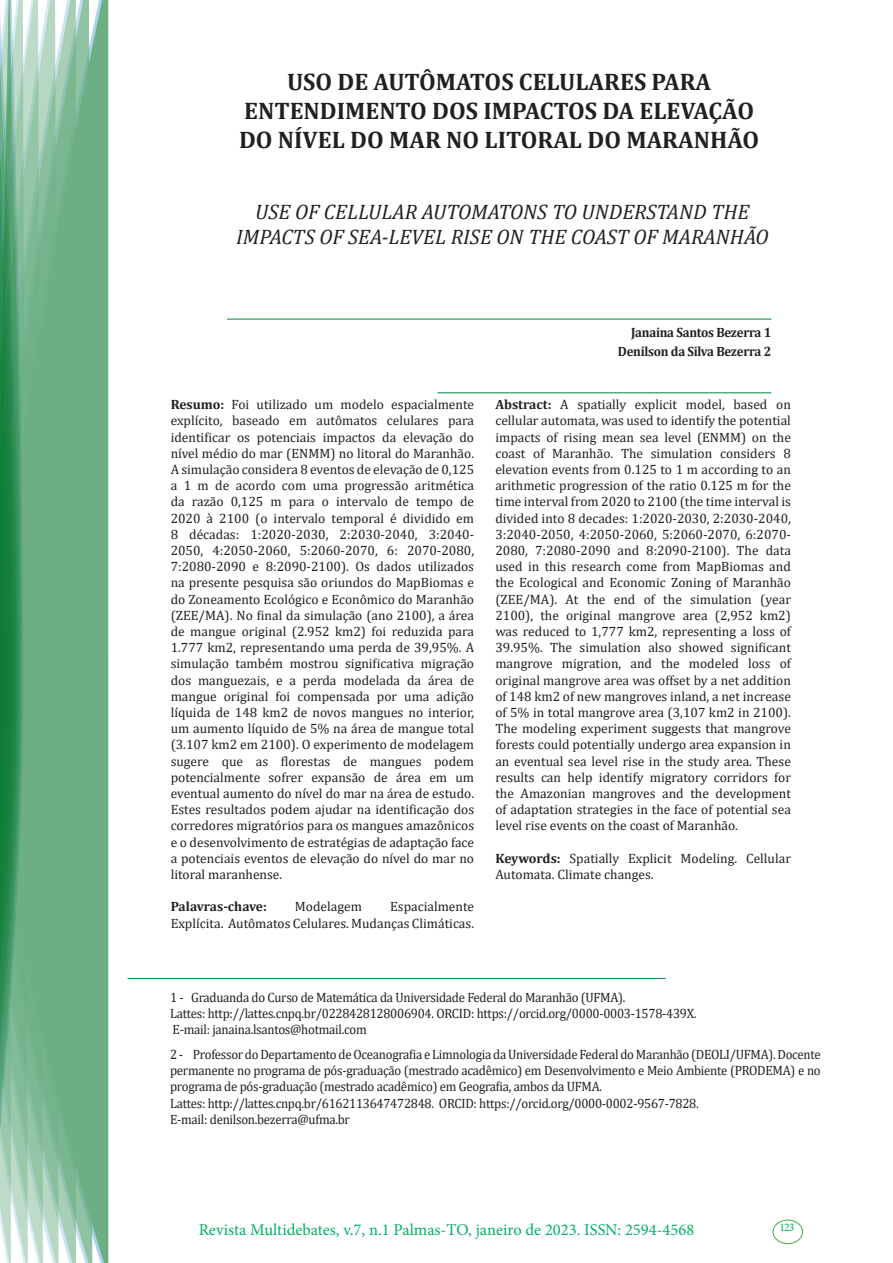
<style>
.page{position:relative;width:893px;height:1263px;background:#fff}
.page>*{position:absolute;margin:0;border:0;box-sizing:border-box;transform-origin:0 0}
.t1{font:700 24px/28.8px "Cambria";color:#231f20;text-align:center}
.t2{font:italic 21px/25.2px "Cambria";color:#231f20;text-align:center}
.t3{font:16.5px "Minion Pro";color:#00b064}
.Currículo{font:13.5px/16.2px "Cambria";letter-spacing:-.02em;color:#231f20;text-align:justify}
.Currículo-2{font:13.5px/16.2px "Cambria";letter-spacing:-.02em;color:#231f20;text-align:justify;scale:.95 1}
.Currículo-3{font:13.5px/16.2px "Cambria";color:#231f20;text-align:right}
.Autores{font:700 13.5px "Cambria";letter-spacing:-.02em;color:#231f20;scale:.95 1}
.Autores-2{font:700 13.5px "Cambria";color:#231f20}
.t4{font:11.7px "Minion Pro";color:#00b064}
.s1{font-weight:700}
</style>
<div class="page">
<div style="left:95px;top:0;width:14px;height:1263px;background:#6caf84"></div>
<svg style="left:79px;top:0;width:16px;height:1263px;fill:#6caf84"></svg>
<svg style="left:62px;top:0;width:17px;height:1263px;fill:#6caf84"></svg>
<svg style="left:45px;top:0;width:17px;height:1263px;fill:#6caf84"></svg>
<svg style="left:30px;top:0;width:15px;height:1263px;fill:#6caf84"></svg>
<svg style="left:0;top:0;width:30px;height:1263px"></svg>
<div style="left:772px;top:1219px;width:31px;height:25px;border:1px solid #40ae49;border-radius:50%"></div>
<hr style="left:227px;top:319px;width:544px;height:1px;background:#008540">
<hr style="left:437px;top:392px;width:334px;height:1px;background:#008540">
<hr style="left:128px;top:978px;width:537px;height:1px;background:#008540">
<p class="t1" style="left:239px;top:67px;width:522px">USO DE AUTÔMATOS CELULARES PARA<br>ENTENDIMENTO DOS IMPACTOS DA ELEVAÇÃO<br>DO NÍVEL DO MAR NO LITORAL DO MARANHÃO</p>
<p class="t2" style="left:236px;top:198px;width:534px">USE OF CELLULAR AUTOMATONS TO UNDERSTAND THE<br>IMPACTS OF SEA-LEVEL RISE ON THE COAST OF MARANHÃO</p>
<p class="Currículo" style="left:171px;top:396px;width:305px"><span class="s1">Resumo:</span> Foi utilizado um modelo espacialmente explícito, baseado em autômatos celulares para identificar os potenciais impactos da elevação do nível médio do mar (ENMM) no litoral do Maranhão.<br>A simulação considera 8 eventos de elevação de 0,125 a 1 m de acordo com uma progressão aritmética da razão 0,125 m para o intervalo de tempo de 2020 à 2100 (o intervalo temporal é dividido em 8 décadas: 1:2020-2030, 2:2030-2040, 3:2040- 2050, 4:2050-2060, 5:2060-2070, 6: 2070-2080, 7:2080-2090 e 8:2090-2100). Os dados utilizados na presente pesquisa são oriundos do MapBiomas e do Zoneamento Ecológico e Econômico do Maranhão (ZEE/MA). No final da simulação (ano 2100), a área de mangue original (2.952 km2) foi reduzida para 1.777 km2, representando uma perda de 39,95%. A simulação também mostrou significativa migração dos manguezais, e a perda modelada da área de mangue original foi compensada por uma adição líquida de 148 km2 de novos mangues no interior, um aumento líquido de 5% na área de mangue total (3.107 km2 em 2100). O experimento de modelagem sugere que as florestas de mangues podem potencialmente sofrer expansão de área em um eventual aumento do nível do mar na área de estudo.<br>Estes resultados podem ajudar na identificação dos corredores migratórios para os mangues amazônicos e o desenvolvimento de estratégias de adaptação face a potenciais eventos de elevação do nível do mar no litoral maranhense.</p>
<p class="Autores-2" style="left:171px;top:897px;width:98px">Palavras-chave:</p>
<p class="Currículo-3" style="left:295px;top:899px;width:68px">Modelagem</p>
<p class="Currículo-3" style="left:171px;top:899px;width:305px">Espacialmente<br>Explícita. Autômatos Celulares. Mudanças Climáticas.</p>
<p class="Autores" style="left:631px;top:323px;width:149px">Janaina Santos Bezerra 1</p>
<p class="Autores" style="left:618px;top:342px;width:163px">Denilson da Silva Bezerra 2</p>
<p class="Currículo" style="left:495px;top:396px;width:297px"><span class="s1">Abstract:</span> A spatially explicit model, based on cellular automata, was used to identify the potential impacts of rising mean sea level (ENMM) on the coast of Maranhão. The simulation considers 8 elevation events from 0.125 to 1 m according to an arithmetic progression of the ratio 0.125 m for the time interval from 2020 to 2100 (the time interval is divided into 8 decades: 1:2020-2030, 2:2030-2040, 3:2040-2050, 4:2050-2060, 5:2060-2070, 6:2070- 2080, 7:2080-2090 and 8:2090-2100). The data used in this research come from MapBiomas and the Ecological and Economic Zoning of Maranhão (ZEE/MA). At the end of the simulation (year 2100), the original mangrove area (2,952 km2) was reduced to 1,777 km2, representing a loss of 39.95%. The simulation also showed significant mangrove migration, and the modeled loss of original mangrove area was offset by a net addition of 148 km2 of new mangroves inland, a net increase of 5% in total mangrove area (3,107 km2 in 2100).<br>The modeling experiment suggests that mangrove forests could potentially undergo area expansion in an eventual sea level rise in the study area. These results can help identify migratory corridors for the Amazonian mangroves and the development of adaptation strategies in the face of potential sea level rise events on the coast of Maranhão.</p>
<p class="Currículo-3" style="left:495px;top:850px;width:297px;text-align:left"><span class="s1">Keywords:</span> Spatially Explicit Modeling. Cellular<br>Automata. Climate changes.</p>
<p class="Currículo-2" style="left:170px;top:989px;width:481px">1 - Graduanda do Curso de Matemática da Universidade Federal do Maranhão (UFMA).</p>
<p class="Currículo-2" style="left:170px;top:1005px;width:555px">Lattes: http://lattes.cnpq.br/0228428128006904. ORCID: https://orcid.org/0000-0003-1578-439X.</p>
<p class="Currículo-2" style="left:173px;top:1021px;width:206px">E-mail: janaina.lsantos@hotmail.com</p>
<p class="Currículo-2" style="left:170px;top:1046px;width:686px">2 - Professor do Departamento de Oceanografia e Limnologia da Universidade Federal do Maranhão (DEOLI/UFMA). Docente permanente no programa de pós-graduação (mestrado acadêmico) em Desenvolvimento e Meio Ambiente (PRODEMA) e no programa de pós-graduação (mestrado acadêmico) em Geografia, ambos da UFMA.</p>
<p class="Currículo-2" style="left:170px;top:1095px;width:558px">Lattes: http://lattes.cnpq.br/6162113647472848. ORCID: https://orcid.org/0000-0002-9567-7828.</p>
<p class="Currículo-2" style="left:170px;top:1111px;width:191px">E-mail: denilson.bezerra@ufma.br</p>
<p class="t3" style="left:199px;top:1218px;width:497px">Revista Multidebates, v.7, n.1 Palmas-TO, janeiro de 2023. ISSN: 2594-4568</p>
<p class="t4" style="left:779px;top:1219px;width:16px">123</p>
</div>
